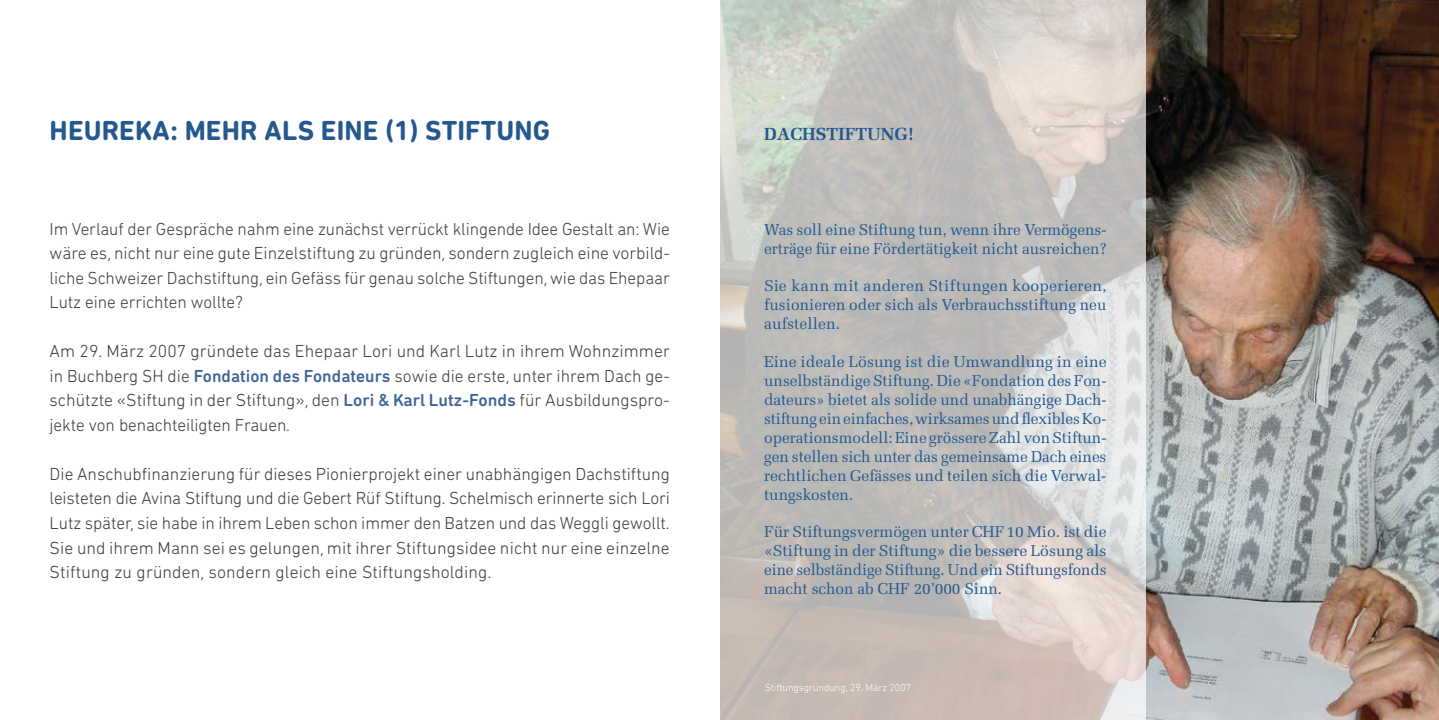
<style>
.page{position:relative;width:1439px;height:720px;background:#fff}
.page>*{position:absolute;margin:0;border:0;box-sizing:border-box;transform-origin:0 0}
.t1{font:700 28px "DIN Next Rounded LT Pro";letter-spacing:.005em;color:#24588e}
.t2{font:300 17.68px/24.5px "DIN Next Rounded LT Pro";letter-spacing:-.005em;color:#3c3c3b;text-align:justify}
.t3{font:700 17.5px "Melior";color:#24588e}
.t4{font:15.75px/18.9px "Melior";color:#24588e;text-align:justify}
.t5{font:300 10.5px "DIN Next Rounded LT Pro";letter-spacing:-.005em;color:#fff}
.s1{font-weight:500;color:#3d6497}
</style>
<div class="page">
<img style="left:1146px;top:0;width:293px;height:719px">
<svg style="left:720px;top:0;width:426px;height:719px;background:#c8c5c1"></svg>
<h1 class="t1" style="left:50px;top:114px;width:502px">HEUREKA: MEHR ALS EINE (1) STIFTUNG</h1>
<p class="t2" style="left:50px;top:216px;width:622px">Im Verlauf der Gespräche nahm eine zunächst verrückt klingende Idee Gestalt an: Wie wäre es, nicht nur eine gute Einzelstiftung zu gründen, sondern zugleich eine vorbild&shy;liche Schweizer Dachstiftung, ein Gefäss für genau solche Stiftungen, wie das Ehepaar Lutz eine errichten wollte?</p>
<p class="t2" style="left:50px;top:339px;width:622px">Am 29. März 2007 gründete das Ehepaar Lori und Karl Lutz in ihrem Wohnzimmer in Buchberg SH die <span class="s1">Fondation des Fondateurs</span> sowie die erste, unter ihrem Dach ge&shy;schützte «Stiftung in der Stiftung», den <span class="s1">Lori &amp; Karl Lutz-Fonds</span> für Ausbildungspro&shy;jekte von benachteiligten Frauen.</p>
<p class="t2" style="left:50px;top:461px;width:622px">Die Anschubfinanzierung für dieses Pionierprojekt einer unabhängigen Dachstiftung leisteten die Avina Stiftung und die Gebert Rüf Stiftung. Schelmisch erinnerte sich Lori Lutz später, sie habe in ihrem Leben schon immer den Batzen und das Weggli gewollt.<br>Sie und ihrem Mann sei es gelungen, mit ihrer Stiftungsidee nicht nur eine einzelne Stiftung zu gründen, sondern gleich eine Stiftungsholding.</p>
<p class="t3" style="left:764px;top:123px;width:151px">DACHSTIFTUNG!</p>
<p class="t4" style="left:764px;top:220px;width:344px">Was soll eine Stiftung tun, wenn ihre Vermögens&shy;erträge für eine Fördertätigkeit nicht ausreichen?</p>
<p class="t4" style="left:764px;top:276px;width:344px">Sie kann mit anderen Stiftungen kooperieren, fusionieren oder sich als Verbrauchsstiftung neu aufstellen.</p>
<p class="t4" style="left:764px;top:352px;width:344px">Eine ideale Lösung ist die Umwandlung in eine unselbständige Stiftung. Die «Fondation des Fon&shy;dateurs» bietet als solide und unabhängige Dach&shy;stiftung ein einfaches, wirksames und flexibles Ko&shy;operationsmodell: Eine grössere Zahl von Stiftun&shy;gen stellen sich unter das gemeinsame Dach eines rechtlichen Gefässes und teilen sich die Verwal&shy;tungskosten.</p>
<p class="t4" style="left:764px;top:522px;width:344px">Für Stiftungsvermögen unter CHF 10 Mio. ist die «Stiftung in der Stiftung» die bessere Lösung als eine selbständige Stiftung. Und ein Stiftungsfonds macht schon ab CHF 20’000 Sinn.</p>
<p class="t5" style="left:765px;top:681px;width:148px">Stiftungsgründung, 29. März 2007</p>
</div>
